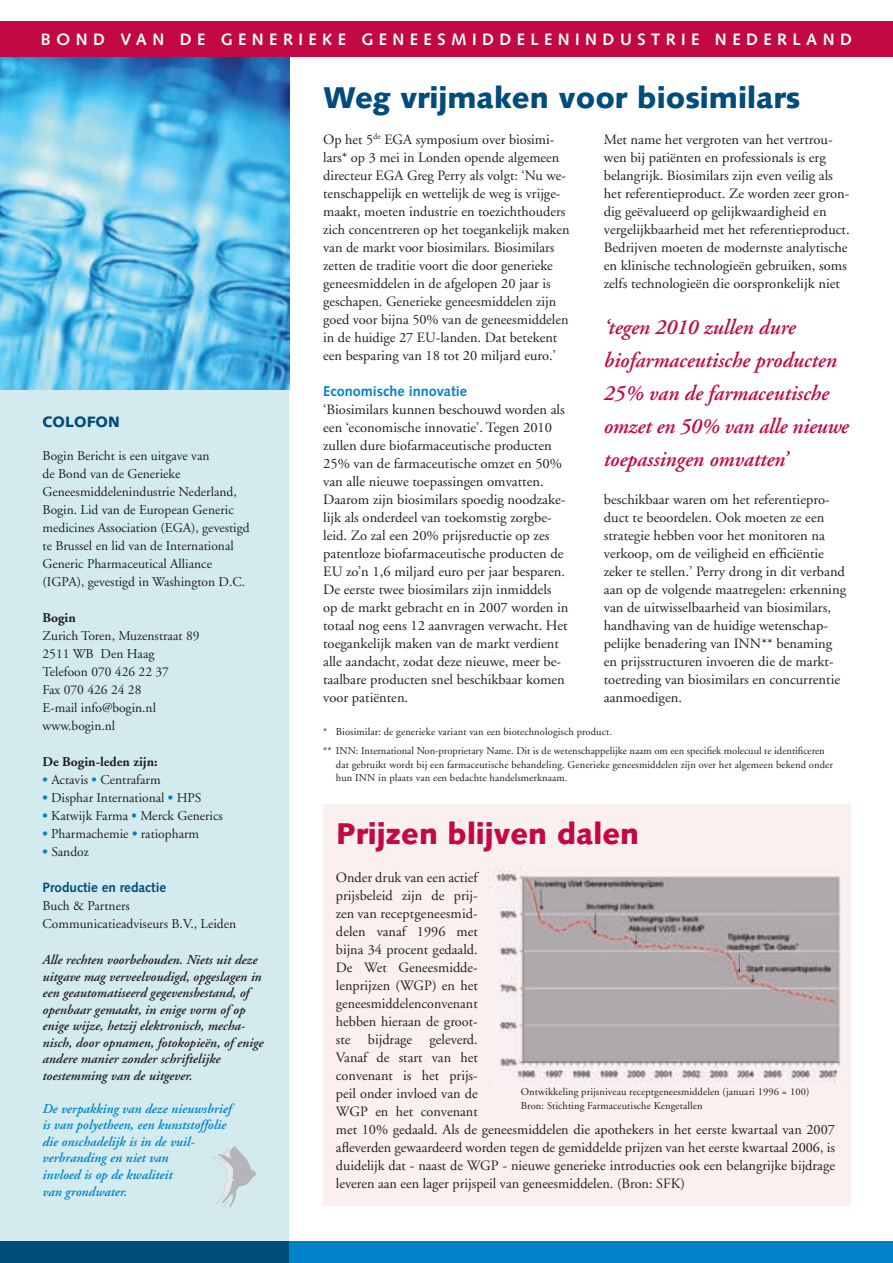
<style>
.page{position:relative;width:893px;height:1263px;background:#fff}
.page>*{position:absolute;margin:0;border:0;box-sizing:border-box;transform-origin:0 0}
.t1{font:900 30px "Syntax";color:#004c7a}
.t2{font:900 30px "Syntax";color:#c30944}
.t3{font:italic 600 21.75px/33px "Adobe Garamond";color:#c30944}
.t4{font:700 16.5px "Syntax";letter-spacing:.33em;color:#fff}
.t5{font:900 15px "Syntax";color:#004c7a}
.t6{font:14.25px/18px "Adobe Garamond";color:#231f20}
.t7{font:700 14.25px "Syntax";color:#0082c8}
.t8{font:13.5px/18px "Adobe Garamond";color:#231f20}
.t9{font:italic 600 13.5px/16.5px "Adobe Garamond";color:#231f20}
.t10{font:italic 600 13.5px/16.5px "Adobe Garamond";color:#0082c8}
.t11{font:700 13.5px "Adobe Garamond";color:#231f20}
.t12{font:700 13.5px "Syntax";color:#004c7a}
.t13{font:10.5px/13.5px "Adobe Garamond";letter-spacing:.01em;color:#231f20}
.s1{font-weight:700;color:#0082c8}
</style>
<div class="page">
<div style="left:0;top:54px;width:289px;height:1209px;background:#d3ebef"></div>
<div style="left:140px;top:1242px;width:753px;height:21px;background:#0082c8"></div>
<svg style="left:211px;top:1146px;width:46px;height:63px"></svg>
<div style="left:0;top:1242px;width:289px;height:21px;background:#004c7a"></div>
<img style="left:0;top:57px;width:289px;height:333px">
<div style="left:0;top:21px;width:893px;height:36px;background:#c30944"></div>
<div style="left:323px;top:805px;width:527px;height:401px;background:#faf0ef"></div>
<img style="left:493px;top:867px;width:348px;height:216px">
<p class="t4" style="left:41px;top:30px;width:812px">BOND VAN DE GENERIEKE GENEESMIDDELENINDUSTRIE NEDERLAND</p>
<p class="t5" style="left:43px;top:413px;width:79px">COLOFON</p>
<p class="t8" style="left:43px;top:447px;width:209px">Bogin Bericht is een uitgave van<br>de Bond van de Generieke Geneesmiddelenindustrie Nederland, Bogin. Lid van de European Generic medicines Association (EGA), gevestigd te Brussel en lid van de International Generic Pharmaceutical Alliance (IGPA), gevestigd in Washington D.C.</p>
<p class="t11" style="left:43px;top:610px;width:35px">Bogin</p>
<p class="t8" style="left:43px;top:627px;width:159px">Zurich Toren, Muzenstraat 89<br>2511 WB Den Haag<br>Telefoon 070 426 22 37<br>Fax 070 426 24 28<br>E-mail info@bogin.nl www.bogin.nl</p>
<p class="t11" style="left:43px;top:754px;width:117px">De Bogin-leden zijn:</p>
<p class="t8" style="left:43px;top:771px;width:120px"><span class="s1">•</span> Actavis <span class="s1">•</span> Centrafarm</p>
<p class="t8" style="left:43px;top:789px;width:161px"><span class="s1">•</span> Disphar International <span class="s1">•</span> HPS</p>
<p class="t8" style="left:43px;top:807px;width:182px"><span class="s1">•</span> Katwijk Farma <span class="s1">•</span> Merck Generics</p>
<p class="t8" style="left:43px;top:825px;width:158px"><span class="s1">•</span> Pharmachemie <span class="s1">•</span> ratiopharm</p>
<p class="t8" style="left:43px;top:843px;width:48px"><span class="s1">•</span> Sandoz</p>
<p class="t12" style="left:43px;top:880px;width:125px">Productie en redactie</p>
<p class="t8" style="left:43px;top:897px;width:195px">Buch &amp; Partners<br>Communicatieadviseurs B.V., Leiden</p>
<p class="t9" style="left:43px;top:952px;width:222px">Alle rechten voorbehouden. Niets uit deze uitgave mag verveelvoudigd, opgeslagen in een geautomatiseerd gegevensbestand, of openbaar gemaakt, in enige vorm of op enige wijze, hetzij elektronisch, mecha&shy;nisch, door opnamen, fotokopieën, of enige andere manier zonder schriftelijke toestemming van de uitgever.</p>
<p class="t10" style="left:43px;top:1101px;width:190px">De verpakking van deze nieuwsbrief is van polyetheen, een kunststoffolie die onschadelijk is in de vuil&shy;verbranding en niet van<br>invloed is op de kwaliteit<br>van grondwater.</p>
<h1 class="t1" style="left:323px;top:80px;width:479px">Weg vrijmaken voor biosimilars</h1>
<p class="t6" style="left:323px;top:131px;width:248px">Op het 5<sup>de</sup> EGA symposium over biosimi&shy;lars* op 3 mei in Londen opende algemeen directeur EGA Greg Perry als volgt: ‘Nu we&shy;tenschappelijk en wettelijk de weg is vrijge&shy;maakt, moeten industrie en toezichthouders zich concentreren op het toegankelijk maken van de markt voor biosimilars. Biosimilars zetten de traditie voort die door generieke geneesmiddelen in de afgelopen 20 jaar is geschapen. Generieke geneesmiddelen zijn goed voor bijna 50% van de geneesmiddelen in de huidige 27 EU-landen. Dat betekent een besparing van 18 tot 20 miljard euro.’</p>
<p class="t7" style="left:323px;top:383px;width:145px">Economische innovatie</p>
<p class="t6" style="left:323px;top:401px;width:247px">‘Biosimilars kunnen beschouwd worden als een ‘economische innovatie’. Tegen 2010 zullen dure biofarmaceutische producten 25% van de farmaceutische omzet en 50% van alle nieuwe toepassingen omvatten.<br>Daarom zijn biosimilars spoedig noodzake&shy;lijk als onderdeel van toekomstig zorgbe&shy;leid. Zo zal een 20% prijsreductie op zes patentloze biofarmaceutische producten de EU zo’n 1,6 miljard euro per jaar besparen.<br>De eerste twee biosimilars zijn inmiddels op de markt gebracht en in 2007 worden in totaal nog eens 12 aanvragen verwacht. Het toegankelijk maken van de markt verdient alle aandacht, zodat deze nieuwe, meer be&shy;taalbare producten snel beschikbaar komen voor patiënten.</p>
<p class="t6" style="left:604px;top:131px;width:247px">Met name het vergroten van het vertrou&shy;wen bij patiënten en professionals is erg belangrijk. Biosimilars zijn even veilig als het referentieproduct. Ze worden zeer gron&shy;dig geëvalueerd op gelijkwaardigheid en vergelijkbaarheid met het referentieproduct.<br>Bedrijven moeten de modernste analytische en klinische technologieën gebruiken, soms zelfs technologieën die oorspronkelijk niet</p>
<h2 class="t3" style="left:604px;top:311px;width:246px">‘tegen 2010 zullen dure biofarmaceutische producten<br>25% van de farmaceutische omzet en 50% van alle nieuwe toepassingen omvatten’</h2>
<p class="t6" style="left:604px;top:491px;width:244px">beschikbaar waren om het referentiepro&shy;duct te beoordelen. Ook moeten ze een strategie hebben voor het monitoren na verkoop, om de veiligheid en efficiëntie zeker te stellen.’ Perry drong in dit verband aan op de volgende maatregelen: erkenning van de uitwisselbaarheid van biosimilars, handhaving van de huidige wetenschap&shy;pelijke benadering van INN** benaming en prijsstructuren invoeren die de markt&shy;toetreding van biosimilars en concurrentie aanmoedigen.</p>
<p class="t13" style="left:323px;top:722px;width:503px;line-height:19.5px">* Biosimilar: de generieke variant van een biotechnologisch product.<br>** INN: International Non-proprietary Name. Dit is de wetenschappelijke naam om een specifiek molecuul te identificeren</p>
<p class="t13" style="left:336px;top:758px;width:499px">dat gebruikt wordt bij een farmaceutische behandeling. Generieke geneesmiddelen zijn over het algemeen bekend onder hun INN in plaats van een bedachte handelsmerknaam.</p>
<h1 class="t2" style="left:336px;top:816px;width:304px">Prijzen blijven dalen</h1>
<p class="t6" style="left:336px;top:869px;width:501px">Onder druk van een actief<br>prijsbeleid zijn de prij-<br>zen van receptgeneesmid-<br>delen vanaf 1996 met<br>bijna 34 procent gedaald.<br>De Wet Geneesmidde-<br>lenprijzen (WGP) en het<br>geneesmiddelenconvenant<br>hebben hieraan de groot-<br>ste bijdrage geleverd.<br>Vanaf de start van het<br>convenant is het prijs-<br>peil onder invloed van de<br>WGP en het convenant<br>met 10% gedaald. Als de geneesmiddelen die apothekers in het eerste kwartaal van 2007 afleverden gewaardeerd worden tegen de gemiddelde prijzen van het eerste kwartaal 2006, is duidelijk dat - naast de WGP - nieuwe generieke introducties ook een belangrijke bijdrage leveren aan een lager prijspeil van geneesmiddelen. (Bron: SFK)</p>
<p class="t13" style="left:521px;top:1085px;width:290px">Ontwikkeling prijsniveau receptgeneesmiddelen (januari 1996 = 100)<br>Bron: Stichting Farmaceutische Kengetallen</p>
</div>
